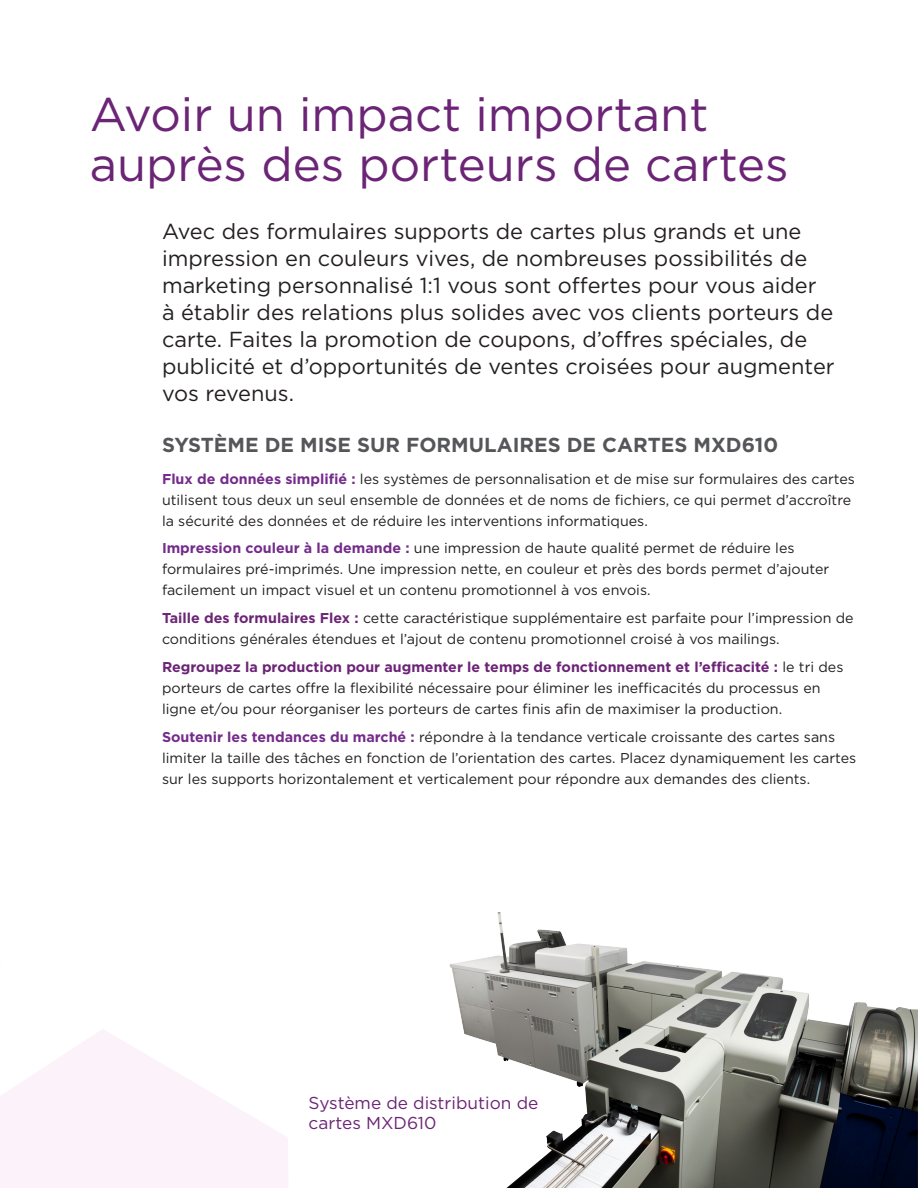
<style>
.page{position:relative;width:918px;height:1188px;background:#fff}
.page>*{position:absolute;margin:0;border:0;box-sizing:border-box;transform-origin:0 0}
.t1{font:47.25px/50.2px "Gotham";color:#6c2476}
.t2{font:21.75px/27px "Gotham";color:#231f20}
.t3{font:700 20.25px "Gotham";color:#555659}
.t4{font:17.25px/20.2px "Gotham";color:#6c2476}
.t5{font:14.25px/21px "Gotham";color:#231f20}
.s1{font-weight:700;color:#742b8b}
.s2{font-weight:700;color:#6c2476}
</style>
<div class="page">
<svg style="left:0;top:1029px;width:288px;height:159px;fill:#fbf3f9"></svg>
<img style="left:449px;top:912px;width:469px;height:276px">
<hr style="left:0;top:709px;width:2px;height:339px;background:#fff">
<p class="t1" style="left:90px;top:88px;width:700px">Avoir un impact important auprès des porteurs de cartes</p>
<p class="t2" style="left:162px;top:217px;width:674px">Avec des formulaires supports de cartes plus grands et une impression en couleurs vives, de nombreuses possibilités de marketing personnalisé 1:1 vous sont offertes pour vous aider<br>à établir des relations plus solides avec vos clients porteurs de carte. Faites la promotion de coupons, d’offres spéciales, de publicité et d’opportunités de ventes croisées pour augmenter vos revenus.</p>
<p class="t3" style="left:162px;top:431px;width:618px">SYSTÈME DE MISE SUR FORMULAIRES DE CARTES MXD610</p>
<p class="t5" style="left:162px;top:468px;width:694px"><span class="s1">Flux de données simplifié :</span> les systèmes de personnalisation et de mise sur formulaires des cartes utilisent tous deux un seul ensemble de données et de noms de fichiers, ce qui permet d’accroître la sécurité des données et de réduire les interventions informatiques.</p>
<p class="t5" style="left:162px;top:538px;width:669px"><span class="s1">Impression couleur à la demande :</span> une impression de haute qualité permet de réduire les formulaires pré-imprimés. Une impression nette, en couleur et près des bords permet d’ajouter facilement un impact visuel et un contenu promotionnel à vos envois.</p>
<p class="t5" style="left:162px;top:607px;width:693px"><span class="s2">Taille des formulaires Flex :</span> cette caractéristique supplémentaire est parfaite pour l’impression de conditions générales étendues et l’ajout de contenu promotionnel croisé à vos mailings.</p>
<p class="t5" style="left:162px;top:656px;width:683px"><span class="s2">Regroupez la production pour augmenter le temps de fonctionnement et l’efficacité :</span> le tri des porteurs de cartes offre la flexibilité nécessaire pour éliminer les inefficacités du processus en ligne et/ou pour réorganiser les porteurs de cartes finis afin de maximiser la production.</p>
<p class="t5" style="left:162px;top:726px;width:696px"><span class="s1">Soutenir les tendances du marché :</span> répondre à la tendance verticale croissante des cartes sans limiter la taille des tâches en fonction de l’orientation des cartes. Placez dynamiquement les cartes sur les supports horizontalement et verticalement pour répondre aux demandes des clients.</p>
<p class="t4" style="left:309px;top:1093px;width:231px">Système de distribution de cartes MXD610</p>
</div>
